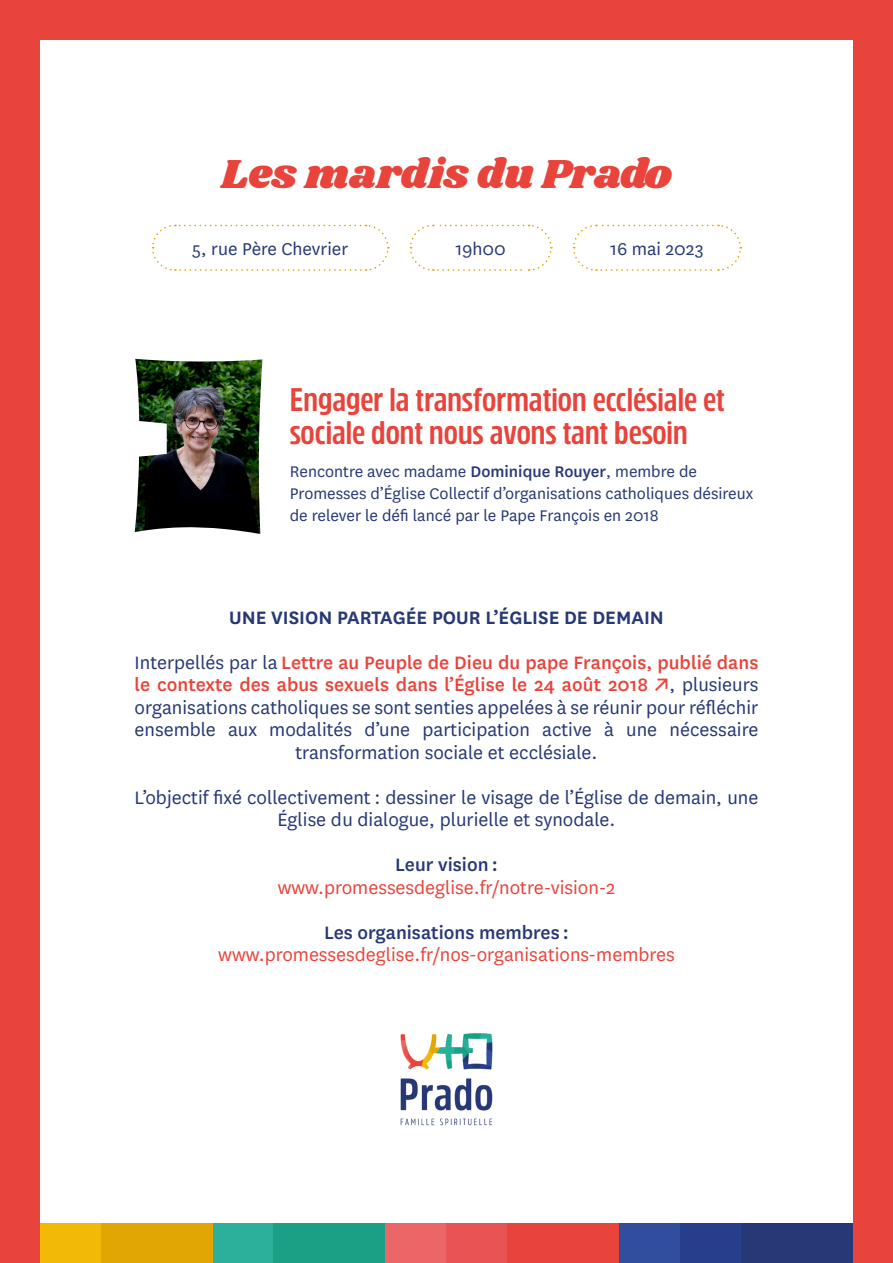
<style>
.page{position:relative;width:893px;height:1263px;background:#fff}
.page>*{position:absolute;margin:0;border:0;box-sizing:border-box;transform-origin:0 0}
.t1{font:42px "Shrikhand";color:#e9443b}
.t2{font:700 32.7px/33px "Rockeby Cd";color:#e9443b}
.t3{font:21px/22.5px "National";color:#263876;text-align:center}
.t4{font:500 21px/45px "National";color:#e9443b;text-align:center}
.t5{font:21px "National";color:#e9443b}
.t6{font:500 21px "National";color:#263876}
.t7{font:19.95px "National";color:#263876}
.t8{font:18px/21.6px "National";color:#263876}
.s1{font-weight:500}
.s2{font-weight:600;color:#263876}
.s3{font-weight:400;color:#263876}
.s4{font-weight:500;color:#e9443b}
</style>
<div class="page">
<svg style="left:152px;top:224px;width:237px;height:47px"></svg>
<svg style="left:409px;top:224px;width:144px;height:47px"></svg>
<svg style="left:573px;top:224px;width:169px;height:47px"></svg>
<div style="left:40px;top:1223px;width:61px;height:40px;background:#f3b907"></div>
<div style="left:212px;top:1223px;width:61px;height:40px;background:#2cb09b"></div>
<div style="left:385px;top:1223px;width:61px;height:40px;background:#ec6668"></div>
<div style="left:619px;top:1223px;width:61px;height:40px;background:#304e9d"></div>
<div style="left:446px;top:1223px;width:61px;height:40px;background:#ea5353"></div>
<div style="left:680px;top:1223px;width:62px;height:40px;background:#273e8c"></div>
<div style="left:101px;top:1223px;width:112px;height:40px;background:#e1a603"></div>
<div style="left:273px;top:1223px;width:112px;height:40px;background:#1ba085"></div>
<div style="left:507px;top:1223px;width:112px;height:40px;background:#e9443b"></div>
<div style="left:742px;top:1223px;width:111px;height:40px;background:#263876"></div>
<img style="left:400px;top:1033px;width:93px;height:93px">
<img style="left:135px;top:359px;width:127px;height:175px">
<div style="left:0;top:0;width:893px;height:40px;background:#e9443b"></div>
<div style="left:0;top:0;width:40px;height:1263px;background:#e9443b"></div>
<div style="left:853px;top:0;width:40px;height:1263px;background:#e9443b"></div>
<h1 class="t1" style="left:221px;top:145px;width:452px">Les mardis du Prado</h1>
<p class="t7" style="left:192px;top:236px;width:157px">5, rue Père Chevrier</p>
<p class="t7" style="left:455px;top:236px;width:52px">19h00</p>
<p class="t7" style="left:610px;top:236px;width:95px">16 mai 2023</p>
<h2 class="t2" style="left:290px;top:387px;width:437px">Engager la transformation ecclésiale et sociale dont nous avons tant besoin</h2>
<p class="t8" style="left:290px;top:460px;width:465px">Rencontre avec madame <span class="s1">Dominique Rouyer</span>, membre de<br>Promesses d’Église Collectif d’organisations catholiques désireux de relever le défi lancé par le Pape François en 2018</p>
<p class="t4" style="left:135px;top:594px;width:625px"><span class="s2">UNE VISION PARTAGÉE POUR L’ÉGLISE DE DEMAIN<br></span><span class="s3">Interpellés par la</span> Lettre au Peuple de Dieu du pape François, publié dans</p>
<p class="t3" style="left:135px;top:673px;width:625px"><span class="s4">le contexte des abus sexuels dans l’Église le 24 août 2018 ↗</span>, plusieurs organisations catholiques se sont senties appelées à se réunir pour réfléchir ensemble aux modalités d’une participation active à une nécessaire transformation sociale et ecclésiale.</p>
<p class="t3" style="left:135px;top:785px;width:625px">L’objectif fixé collectivement : dessiner le visage de l’Église de demain, une<br>Église du dialogue, plurielle et synodale.</p>
<p class="t6" style="left:395px;top:850px;width:104px">Leur vision :</p>
<p class="t5" style="left:278px;top:874px;width:339px">www.promessesdeglise.fr/notre-vision-2</p>
<p class="t6" style="left:324px;top:918px;width:246px">Les organisations membres :</p>
<p class="t5" style="left:218px;top:941px;width:458px">www.promessesdeglise.fr/nos-organisations-membres</p>
</div>
